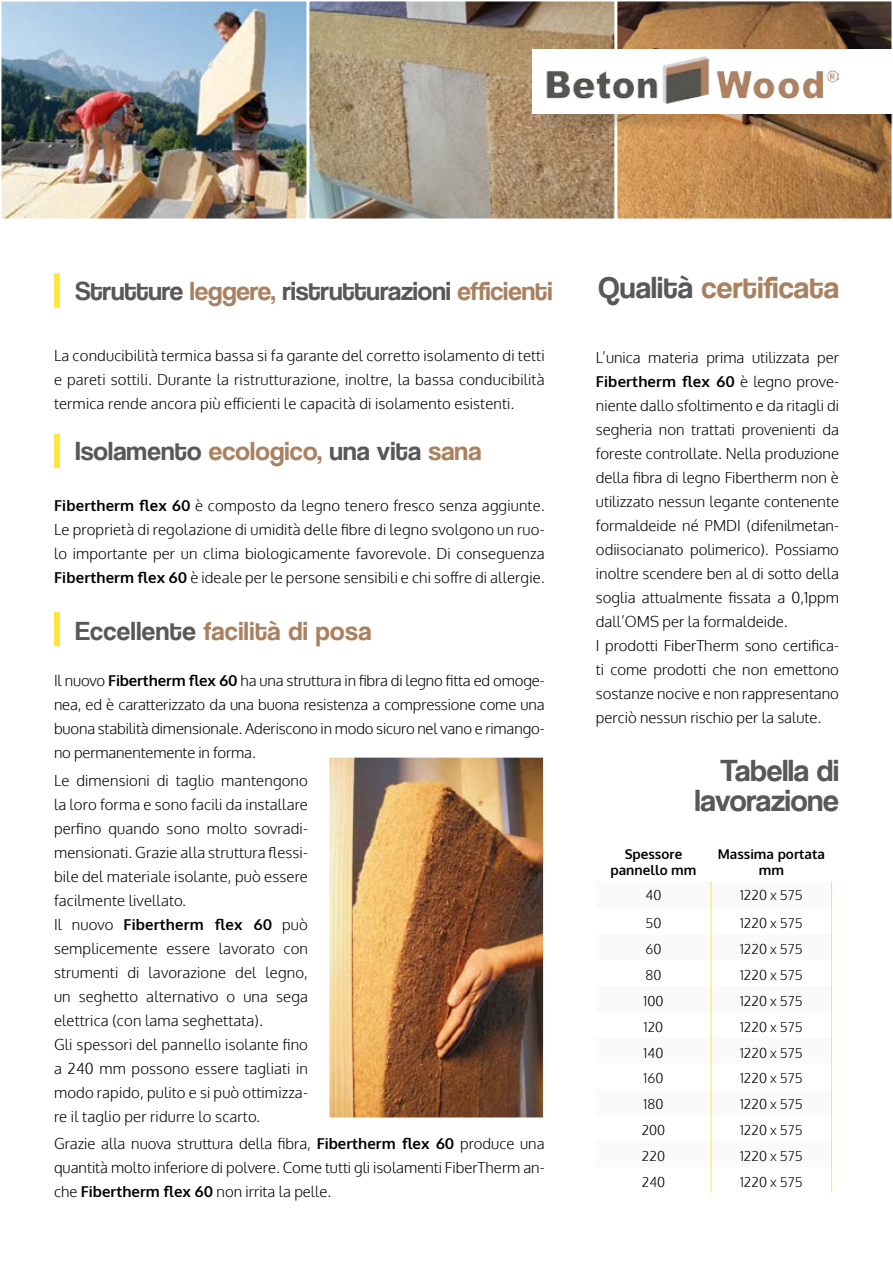
<style>
.page{position:relative;width:893px;height:1263px;background:#fff}
.page>*{position:absolute;margin:0;border:0;box-sizing:border-box;transform-origin:0 0}
.t1{font:31.5px/30px "Coolvetica Rg";color:#58585b;text-align:right}
.t2{font:31.5px "Coolvetica Rg";letter-spacing:.01em;color:#aa8160}
.t3{font:27px "Coolvetica Rg";color:#58585b}
.t4{font:27px "Coolvetica Rg";letter-spacing:.02em;color:#aa8160}
.t5{font:300 15px/24px "Oxygen";color:#000;text-align:justify}
.t6{font:300 13.5px "Oxygen";color:#000}
.t7{font:700 13.5px/16.2px "Oxygen";color:#000;text-align:center}
.s1{color:#aa8160}
.s2{font-weight:700}
.s3{color:#58585b}
</style>
<div class="page">
<svg style="left:309px;top:1px;width:306px;height:218px;background:#a6967e"></svg>
<img style="left:1px;top:1px;width:306px;height:218px">
<svg style="left:617px;top:1px;width:275px;height:218px;background:#a57849"></svg>
<div style="left:535px;top:52px;width:358px;height:81px;background:#000;opacity:.15"></div>
<div style="left:533px;top:49px;width:360px;height:64px;background:#fff"></div>
<img style="left:546px;top:57px;width:293px;height:46px">
<img style="left:329px;top:757px;width:215px;height:361px">
<svg style="left:710px;top:881px;width:1px;height:286px"></svg>
<svg style="left:711px;top:881px;width:1px;height:312px"></svg>
<svg style="left:831px;top:881px;width:1px;height:312px"></svg>
<div style="left:54px;top:274px;width:6px;height:34px;background:#fee542"></div>
<div style="left:54px;top:612px;width:6px;height:34px;background:#fee542"></div>
<div style="left:54px;top:434px;width:6px;height:34px;background:#fee542"></div>
<h2 class="t3" style="left:75px;top:275px;width:478px">Strutture <span class="s1">leggere,</span> ristrutturazioni <span class="s1">efficienti</span></h2>
<p class="t5" style="left:54px;top:344px;width:492px">La conducibilità termica bassa si fa garante del corretto isolamento di tetti e pareti sottili. Durante la ristrutturazione, inoltre, la bassa conducibilità termica rende ancora più efficienti le capacità di isolamento esistenti.</p>
<h2 class="t3" style="left:75px;top:435px;width:407px">Isolamento <span class="s1">ecologico,</span> una vita <span class="s1">sana</span></h2>
<p class="t5" style="left:54px;top:494px;width:492px"><span class="s2">Fibertherm flex 60</span> è composto da legno tenero fresco senza aggiunte.<br>Le proprietà di regolazione di umidità delle fibre di legno svolgono un ruo&shy;lo importante per un clima biologicamente favorevole. Di conseguenza <span class="s2">Fibertherm flex 60</span> è ideale per le persone sensibili e chi soffre di allergie.</p>
<h2 class="t4" style="left:75px;top:615px;width:297px"><span class="s3">Eccellente</span> facilità di posa</h2>
<p class="t5" style="left:54px;top:669px;width:492px">Il nuovo <span class="s2">Fibertherm flex 60</span> ha una struttura in fibra di legno fitta ed omoge&shy;nea, ed è caratterizzato da una buona resistenza a compressione come una buona stabilità dimensionale. Aderiscono in modo sicuro nel vano e rimango&shy;no permanentemente in forma.</p>
<p class="t5" style="left:54px;top:769px;width:255px;text-align:left">Le dimensioni di taglio mantengono la loro forma e sono facili da installare perfino quando sono molto sovradi&shy;mensionati. Grazie alla struttura flessi&shy;bile del materiale isolante, può essere facilmente livellato.<br>Il nuovo <span class="s2">Fibertherm flex 60</span> può semplicemente essere lavorato con strumenti di lavorazione del legno, un seghetto alternativo o una sega elettrica (con lama seghettata).<br>Gli spessori del pannello isolante fino a 240 mm possono essere tagliati in modo rapido, pulito e si può ottimizza&shy;re il taglio per ridurre lo scarto.</p>
<p class="t5" style="left:54px;top:1132px;width:492px">Grazie alla nuova struttura della fibra, <span class="s2">Fibertherm flex 60</span> produce una quantità molto inferiore di polvere. Come tutti gli isolamenti FiberTherm an&shy;che <span class="s2">Fibertherm flex 60</span> non irrita la pelle.</p>
<h1 class="t2" style="left:598px;top:269px;width:242px"><span class="s3">Qualità</span> certificata</h1>
<p class="t5" style="left:596px;top:346px;width:245px;text-align:left">L’unica materia prima utilizzata per <span class="s2">Fibertherm flex 60</span> è legno prove&shy;niente dallo sfoltimento e da ritagli di segheria non trattati provenienti da foreste controllate. Nella produzione della fibra di legno Fibertherm non è utilizzato nessun legante contenente formaldeide né PMDI (difenilmetan&shy;odiisocianato polimerico). Possiamo inoltre scendere ben al di sotto della soglia attualmente fissata a 0,1ppm dall’OMS per la formaldeide.<br>I prodotti FiberTherm sono certifica&shy;ti come prodotti che non emettono sostanze nocive e non rappresentano perciò nessun rischio per la salute.</p>
<h1 class="t1" style="left:695px;top:755px;width:146px">Tabella di lavorazione</h1>
<p class="t7" style="left:610px;top:846px;width:87px">Spessore pannello mm</p>
<p class="t7" style="left:718px;top:846px;width:109px">Massima portata mm</p>
<p class="t6" style="left:646px;top:887px;width:17px">40</p>
<p class="t6" style="left:740px;top:887px;width:64px">1220 x 575</p>
<p class="t6" style="left:645px;top:915px;width:17px">50</p>
<p class="t6" style="left:740px;top:915px;width:64px">1220 x 575</p>
<p class="t6" style="left:645px;top:941px;width:17px">60</p>
<p class="t6" style="left:740px;top:941px;width:64px">1220 x 575</p>
<p class="t6" style="left:645px;top:966px;width:17px">80</p>
<p class="t6" style="left:740px;top:966px;width:64px">1220 x 575</p>
<p class="t6" style="left:643px;top:992px;width:21px">100</p>
<p class="t6" style="left:740px;top:992px;width:64px">1220 x 575</p>
<p class="t6" style="left:644px;top:1018px;width:21px">120</p>
<p class="t6" style="left:740px;top:1018px;width:64px">1220 x 575</p>
<p class="t6" style="left:644px;top:1044px;width:21px">140</p>
<p class="t6" style="left:740px;top:1044px;width:64px">1220 x 575</p>
<p class="t6" style="left:644px;top:1070px;width:21px">160</p>
<p class="t6" style="left:740px;top:1070px;width:64px">1220 x 575</p>
<p class="t6" style="left:644px;top:1096px;width:21px">180</p>
<p class="t6" style="left:740px;top:1096px;width:64px">1220 x 575</p>
<p class="t6" style="left:642px;top:1122px;width:25px">200</p>
<p class="t6" style="left:740px;top:1122px;width:64px">1220 x 575</p>
<p class="t6" style="left:642px;top:1148px;width:25px">220</p>
<p class="t6" style="left:740px;top:1148px;width:64px">1220 x 575</p>
<p class="t6" style="left:642px;top:1173px;width:25px">240</p>
<p class="t6" style="left:740px;top:1173px;width:64px">1220 x 575</p>
</div>
